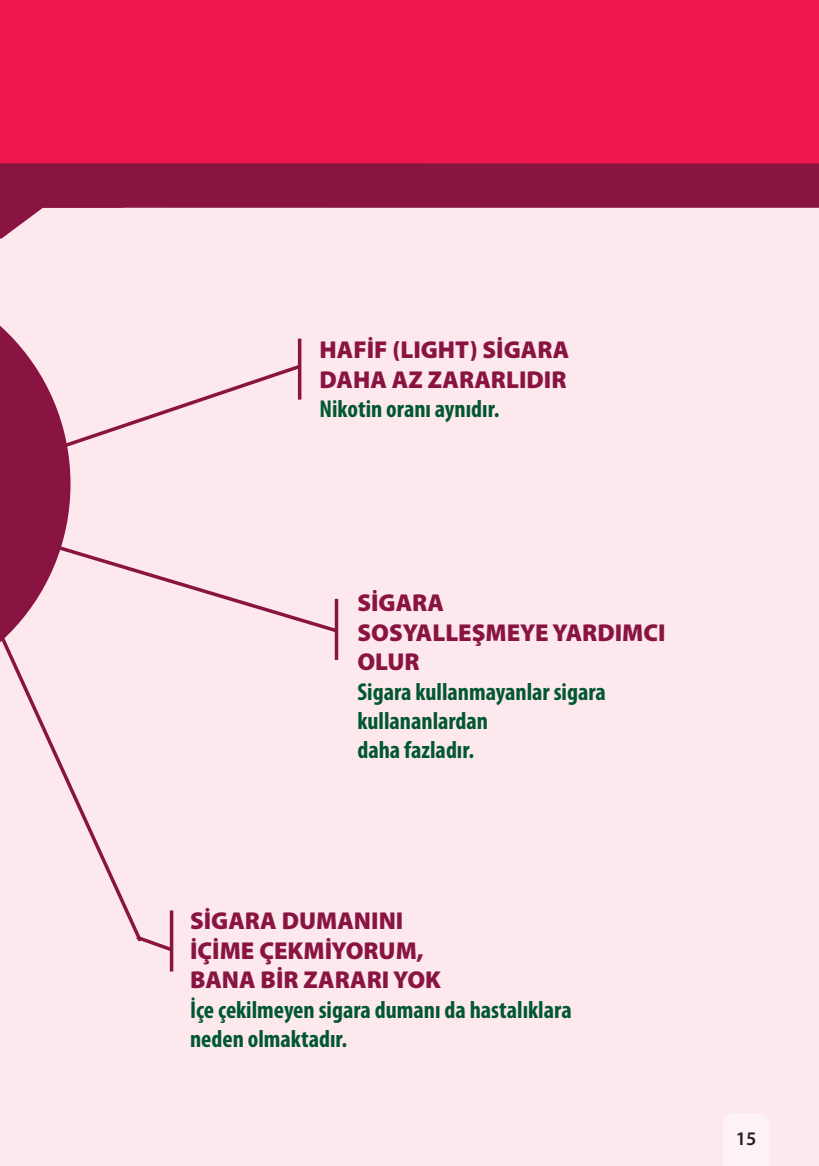
<style>
.page{position:relative;width:819px;height:1166px;background:#fff}
.page>*{position:absolute;margin:0;border:0;box-sizing:border-box;transform-origin:0 0}
.t1{font:700 condensed 24.5px/29.4px "Myriad Pro";color:#005730}
.t2{font:900 24.5px/29.4px "Myriad Pro";color:#891441}
.t3{font:600 19.25px "Myriad Pro";color:#231f20}
</style>
<div class="page">
<div style="left:0;top:203px;width:818px;height:963px;background:#fde8ed"></div>
<div style="left:723px;top:1114px;width:46px;height:52px;background:#fdf3f5"></div>
<div style="left:123px;top:163px;width:696px;height:45px;background:#891441"></div>
<svg style="left:0;top:163px;width:123px;height:76px"></svg>
<div style="left:0;top:0;width:819px;height:163px;background:#ed174d"></div>
<svg style="left:27px;top:697px;width:112px;height:236px"></svg>
<hr style="left:170px;top:910px;width:3px;height:61px;background:#891441">
<svg style="left:135px;top:933px;width:39px;height:21px"></svg>
<svg style="left:0;top:326px;width:339px;height:371px"></svg>
<p class="t2" style="left:319px;top:336px;width:251px">HAFİF (LIGHT) SİGARA<br>DAHA AZ ZARARLIDIR</p>
<p class="t1" style="left:319px;top:394px;width:181px">Nikotin oranı aynıdır.</p>
<p class="t2" style="left:357px;top:589px;width:310px">SİGARA<br>SOSYALLEŞMEYE YARDIMCI<br>OLUR</p>
<p class="t1" style="left:357px;top:677px;width:250px">Sigara kullanmayanlar sigara kullananlardan<br>daha fazladır.</p>
<p class="t2" style="left:190px;top:907px;width:252px">SİGARA DUMANINI<br>İÇİME ÇEKMİYORUM,<br>BANA BİR ZARARI YOK</p>
<p class="t1" style="left:190px;top:995px;width:383px">İçe çekilmeyen sigara dumanı da hastalıklara neden olmaktadır.</p>
<p class="t3" style="left:735px;top:1129px;width:22px">15</p>
</div>
